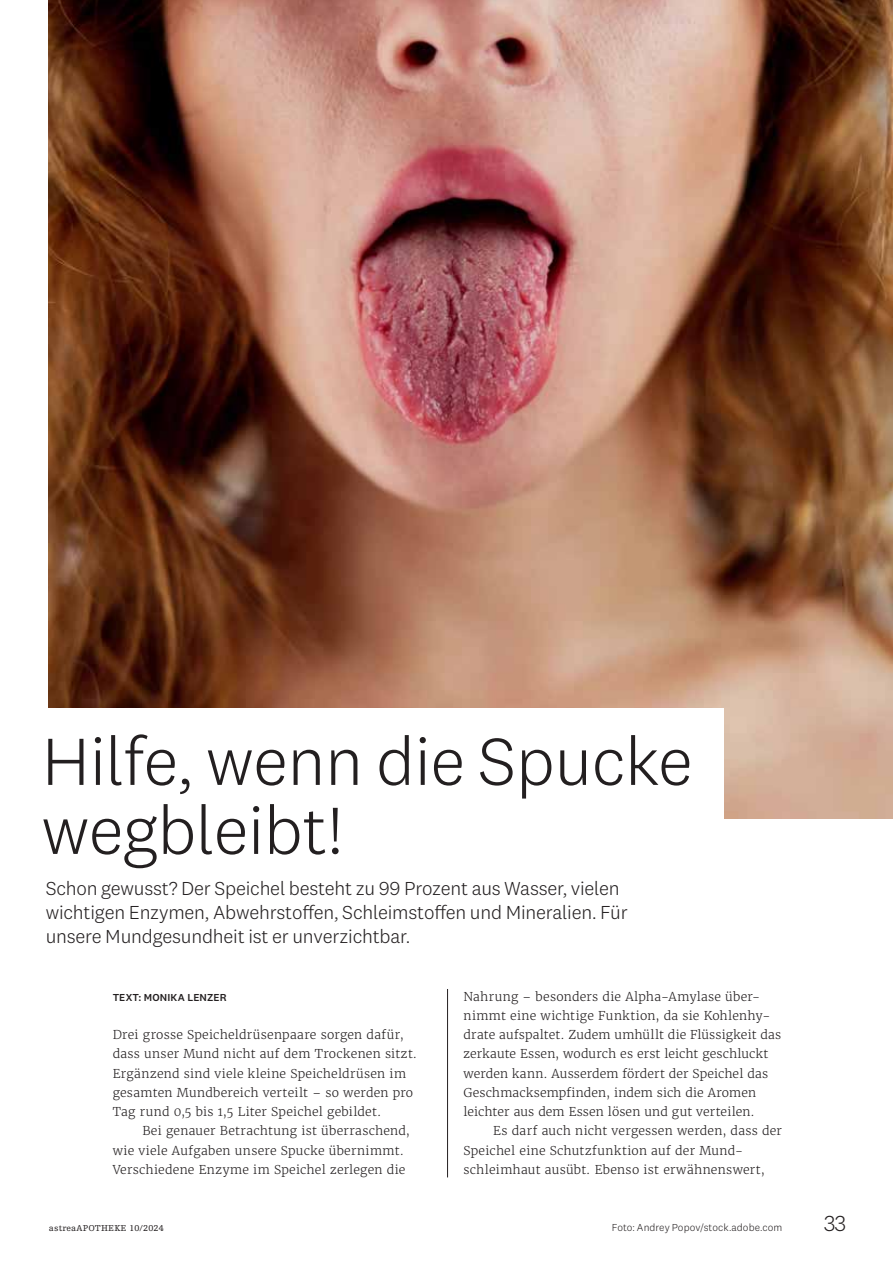
<style>
.page{position:relative;width:893px;height:1263px;background:#fff}
.page>*{position:absolute;margin:0;border:0;box-sizing:border-box;transform-origin:0 0}
.t1{font:300 69px/69px "National 2";letter-spacing:-.01em;color:#231f20}
.t2{font:300 22.5px "National 2";color:#231f20}
.t3{font:300 19.5px/24px "National 2";letter-spacing:-.01em;color:#231f20}
.t4{font:300 12.15px/19.2px "Merriweather";letter-spacing:.02em;color:#231f20}
.t5{font:300 10.5px "National 2";letter-spacing:.005em;color:#231f20}
.t6{font:500 10.5px "National 2";letter-spacing:.015em;color:#231f20}
.t7{font:9px "Egyptienne FLT Std";letter-spacing:.02em;color:#231f20}
</style>
<div class="page">
<hr style="left:447px;top:989px;width:1px;height:188px;background:#231f20">
<img style="left:49px;top:0;width:844px;height:819px">
<div style="left:0;top:708px;width:724px;height:158px;background:#fff"></div>
<h1 class="t1" style="left:41px;top:726px;width:653px">Hilfe, wenn die Spucke wegbleibt!</h1>
<h3 class="t3" style="left:46px;top:876px;width:583px">Schon gewusst? Der Speichel besteht zu 99 Prozent aus Wasser, vielen wichtigen Enzymen, Abwehrstoffen, Schleimstoffen und Mineralien. Für unsere Mundgesundheit ist er unverzichtbar.</h3>
<p class="t6" style="left:113px;top:991px;width:115px">TEXT: MONIKA LENZER</p>
<p class="t4" style="left:113px;top:1025px;width:306px">Drei grosse Speicheldrüsenpaare sorgen dafür, dass unser Mund nicht auf dem Trockenen sitzt.<br>Ergänzend sind viele kleine Speicheldrüsen im gesamten Mundbereich verteilt – so werden pro Tag rund 0,5 bis 1,5 Liter Speichel gebildet.</p>
<p class="t4" style="left:113px;top:1121px;width:299px;text-indent:30px">Bei genauer Betrachtung ist überraschend, wie viele Aufgaben unsere Spucke übernimmt.<br>Verschiedene Enzyme im Speichel zerlegen die</p>
<p class="t4" style="left:463px;top:987px;width:319px">Nahrung – besonders die Alpha-Amylase über&shy;nimmt eine wichtige Funktion, da sie Kohlenhy&shy;drate aufspaltet. Zudem umhüllt die Flüssigkeit das zerkaute Essen, wodurch es erst leicht geschluckt werden kann. Ausserdem fördert der Speichel das Geschmacksempfinden, indem sich die Aromen leichter aus dem Essen lösen und gut verteilen.</p>
<p class="t4" style="left:463px;top:1121px;width:320px;text-indent:30px">Es darf auch nicht vergessen werden, dass der<br>Speichel eine Schutzfunktion auf der Mund&shy;schleimhaut ausübt. Ebenso ist erwähnenswert,</p>
<p class="t7" style="left:49px;top:1223px;width:116px">astreaAPOTHEKE 10/2024</p>
<p class="t5" style="left:612px;top:1222px;width:172px">Foto: Andrey Popov/stock.adobe.com</p>
<h2 class="t2" style="left:824px;top:1211px;width:24px">33</h2>
</div>
